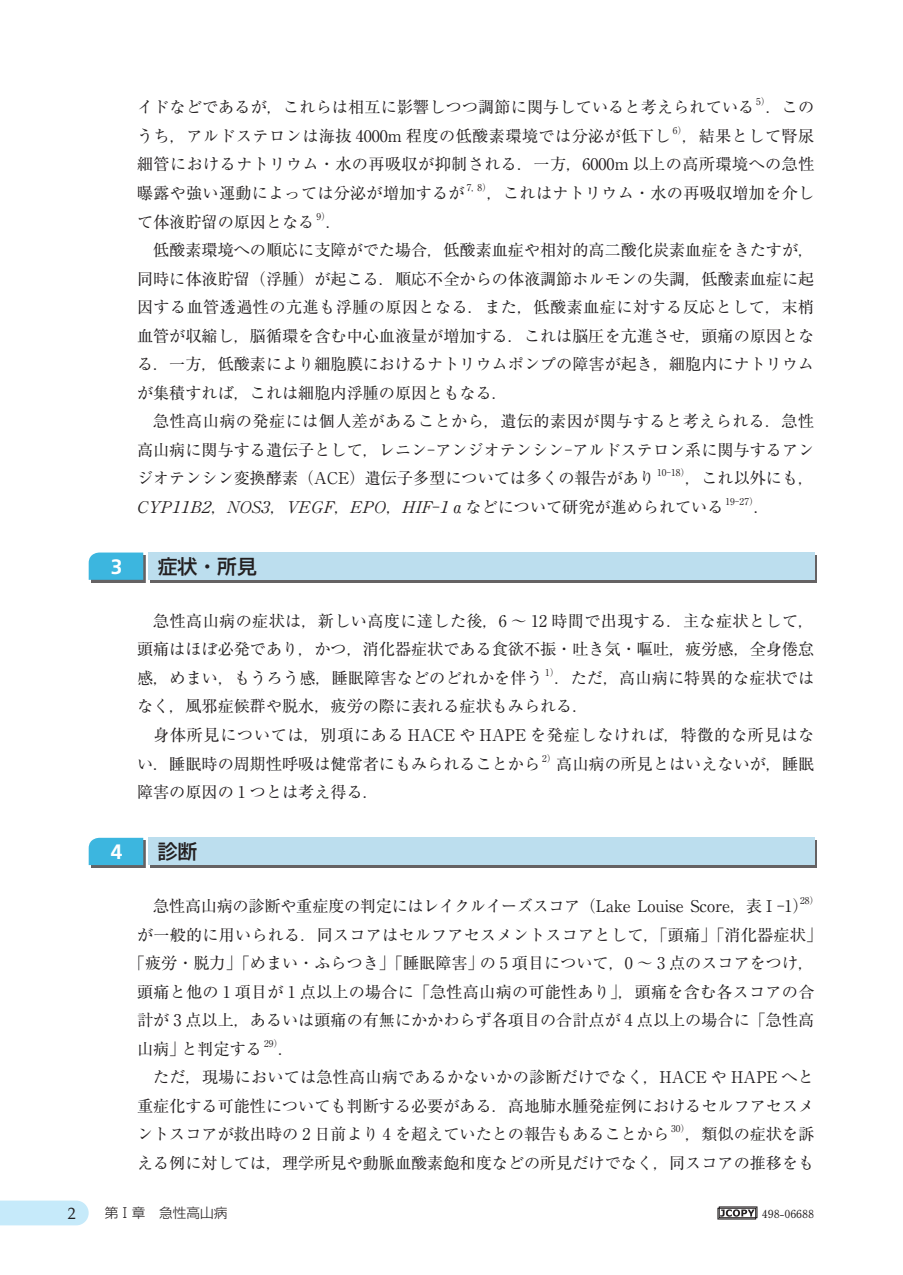
<style>
.page{position:relative;width:903px;height:1275px;background:#fff}
.page>*{position:absolute;margin:0;border:0;box-sizing:border-box;transform-origin:0 0}
.t1{font:700 20.82px "Frutiger";color:#fff}
.t2{font:500 19.78px "Shin Go Pr 5";color:#231f20}
.t3{font:16.1px/28.5px "Ryumin Pr 5";color:#231f20}
.t4{font:16.1px "Ryumin Pr 5";letter-spacing:.025em;color:#231f20}
.t5{font:16.1px "Ryumin Pr 5";letter-spacing:.03em;color:#231f20}
.t6{font:16.1px "Palatino";color:#231f20}
.t7{font:300 13.65px "Shin Go Pr 5";color:#231f20}
.t8{font:700 11.2px "Futo Min A101 Pr 5";color:#231f20}
.t9{font:9.45px "Ryumin Pr 5";color:#231f20}
</style>
<div class="page">
<svg style="left:0;top:1200px;width:89px;height:25px;background:#c9ebfa"></svg>
<svg style="left:717px;top:1206px;width:40px;height:13px"></svg>
<div style="left:91px;top:555px;width:55px;height:27px;background:#231f20;opacity:.7"></div>
<svg style="left:89px;top:552px;width:54px;height:28px;background:#42b7df"></svg>
<div style="left:150px;top:555px;width:667px;height:27px;background:#656263"></div>
<div style="left:148px;top:552px;width:666px;height:28px;background:#bcdeee"></div>
<div style="left:91px;top:840px;width:55px;height:28px;background:#231f20;opacity:.7"></div>
<svg style="left:89px;top:838px;width:54px;height:27px"></svg>
<div style="left:150px;top:840px;width:667px;height:28px;background:#656263"></div>
<div style="left:148px;top:838px;width:666px;height:27px;background:#bcdeee"></div>
<p class="t3" style="left:137px;top:92px;width:619px">イドなどであるが，これらは相互に影響しつつ調節に関与していると考えられている</p>
<p class="t9" style="left:756px;top:95px;width:16px">5）</p>
<p class="t3" style="left:766px;top:92px;width:50px">．この</p>
<p class="t5" style="left:137px;top:123px;width:535px">うち，アルドステロンは海抜 4000m 程度の低酸素環境では分泌が低下し</p>
<p class="t9" style="left:673px;top:123px;width:16px">6）</p>
<p class="t3" style="left:137px;top:121px;width:679px;text-align:justify;text-indent:545px">，結果として腎尿細管におけるナトリウム・水の再吸収が抑制される．一方，6000m 以上の高所環境への急性曝露や強い運動によっては分泌が増加するが</p>
<p class="t9" style="left:467px;top:180px;width:26px">7, 8）</p>
<p class="t3" style="left:487px;top:178px;width:329px">，これはナトリウム・水の再吸収増加を介し</p>
<p class="t3" style="left:137px;top:206px;width:179px">て体液貯留の原因となる</p>
<p class="t9" style="left:316px;top:209px;width:16px">9）</p>
<p class="t3" style="left:326px;top:206px;width:18px">．</p>
<p class="t3" style="left:153px;top:235px;width:663px">低酸素環境への順応に支障がでた場合，低酸素血症や相対的高二酸化炭素血症をきたすが，</p>
<p class="t3" style="left:137px;top:263px;width:679px">同時に体液貯留（浮腫）が起こる．順応不全からの体液調節ホルモンの失調，低酸素血症に起</p>
<p class="t4" style="left:137px;top:294px;width:679px">因する血管透過性の亢進も浮腫の原因となる．また，低酸素血症に対する反応として，末梢</p>
<p class="t3" style="left:137px;top:320px;width:679px">血管が収縮し，脳循環を含む中心血液量が増加する．これは脳圧を亢進させ，頭痛の原因とな</p>
<p class="t3" style="left:137px;top:349px;width:679px">る．一方，低酸素により細胞膜におけるナトリウムポンプの障害が起き，細胞内にナトリウム</p>
<p class="t3" style="left:137px;top:377px;width:372px">が集積すれば，これは細胞内浮腫の原因ともなる．</p>
<p class="t4" style="left:153px;top:408px;width:662px">急性高山病の発症には個人差があることから，遺伝的素因が関与すると考えられる．急性</p>
<p class="t3" style="left:137px;top:434px;width:679px">高山病に関与する遺伝子として，レニン-アンジオテンシン-アルドステロン系に関与するアン</p>
<p class="t3" style="left:137px;top:463px;width:519px">ジオテンシン変換酵素（ACE）遺伝子多型については多くの報告があり</p>
<p class="t9" style="left:657px;top:465px;width:34px">10-18）</p>
<p class="t3" style="left:137px;top:463px;width:679px;text-indent:548px">，これ以外にも，<br>CYP11B2，NOS3，VEGF，EPO，HIF-1αなどについて研究が進められている</p>
<p class="t9" style="left:725px;top:494px;width:34px">19-27）</p>
<p class="t3" style="left:754px;top:491px;width:18px">．</p>
<p class="t1" style="left:111px;top:554px;width:13px">3</p>
<p class="t2" style="left:158px;top:550px;width:101px">症状・所見</p>
<p class="t3" style="left:137px;top:605px;width:679px;text-align:justify;text-indent:16px">急性高山病の症状は，新しい高度に達した後，6 ～ 12 時間で出現する．主な症状として，頭痛はほぼ必発であり，かつ，消化器症状である食欲不振・吐き気・嘔吐，疲労感，全身倦怠感，めまい，もうろう感，睡眠障害などのどれかを伴う</p>
<p class="t9" style="left:545px;top:665px;width:16px">1）</p>
<p class="t3" style="left:137px;top:663px;width:679px;text-indent:417px">．ただ，高山病に特異的な症状ではなく，風邪症候群や脱水，疲労の際に表れる症状もみられる．</p>
<p class="t3" style="left:137px;top:720px;width:679px;text-indent:16px">身体所見については，別項にある HACE や HAPE を発症しなければ，特徴的な所見はない．睡眠時の周期性呼吸は健常者にもみられることから</p>
<p class="t9" style="left:542px;top:751px;width:16px">2）</p>
<p class="t3" style="left:556px;top:748px;width:259px">高山病の所見とはいえないが，睡眠</p>
<p class="t3" style="left:137px;top:777px;width:243px">障害の原因の 1 つとは考え得る．</p>
<p class="t1" style="left:111px;top:839px;width:13px">4</p>
<p class="t2" style="left:158px;top:835px;width:41px">診断</p>
<p class="t3" style="left:153px;top:891px;width:657px">急性高山病の診断や重症度の判定にはレイクルイーズスコア（Lake Louise Score，表Ⅰ-1）</p>
<p class="t9" style="left:800px;top:893px;width:20px">28）</p>
<p class="t3" style="left:137px;top:919px;width:687px">が一般的に用いられる．同スコアはセルフアセスメントスコアとして，「頭痛」「消化器症状」</p>
<p class="t3" style="left:129px;top:948px;width:687px">「疲労・脱力」「めまい・ふらつき」「睡眠障害」の 5 項目について，0 ～ 3 点のスコアをつけ，</p>
<p class="t3" style="left:137px;top:976px;width:679px">頭痛と他の 1 項目が 1 点以上の場合に「急性高山病の可能性あり」，頭痛を含む各スコアの合</p>
<p class="t3" style="left:137px;top:1005px;width:679px">計が 3 点以上，あるいは頭痛の有無にかかわらず各項目の合計点が 4 点以上の場合に「急性高</p>
<p class="t3" style="left:137px;top:1033px;width:126px">山病」と判定する</p>
<p class="t9" style="left:264px;top:1036px;width:20px">29）</p>
<p class="t3" style="left:278px;top:1033px;width:18px">．</p>
<p class="t3" style="left:153px;top:1062px;width:662px">ただ，現場においては急性高山病であるかないかの診断だけでなく，HACE や HAPE へと</p>
<p class="t3" style="left:137px;top:1090px;width:679px">重症化する可能性についても判断する必要がある．高地肺水腫発症例におけるセルフアセスメ</p>
<p class="t3" style="left:137px;top:1119px;width:534px">ントスコアが救出時の 2 日前より 4 を超えていたとの報告もあることから</p>
<p class="t9" style="left:671px;top:1121px;width:20px">30）</p>
<p class="t3" style="left:137px;top:1119px;width:679px;text-align:right">，類似の症状を訴<br>える例に対しては，理学所見や動脈血酸素飽和度などの所見だけでなく，同スコアの推移をも</p>
<p class="t6" style="left:68px;top:1200px;width:10px">2</p>
<p class="t7" style="left:105px;top:1202px;width:124px">第Ⅰ章　急性高山病</p>
<p class="t8" style="left:762px;top:1204px;width:54px">498-06688</p>
</div>
